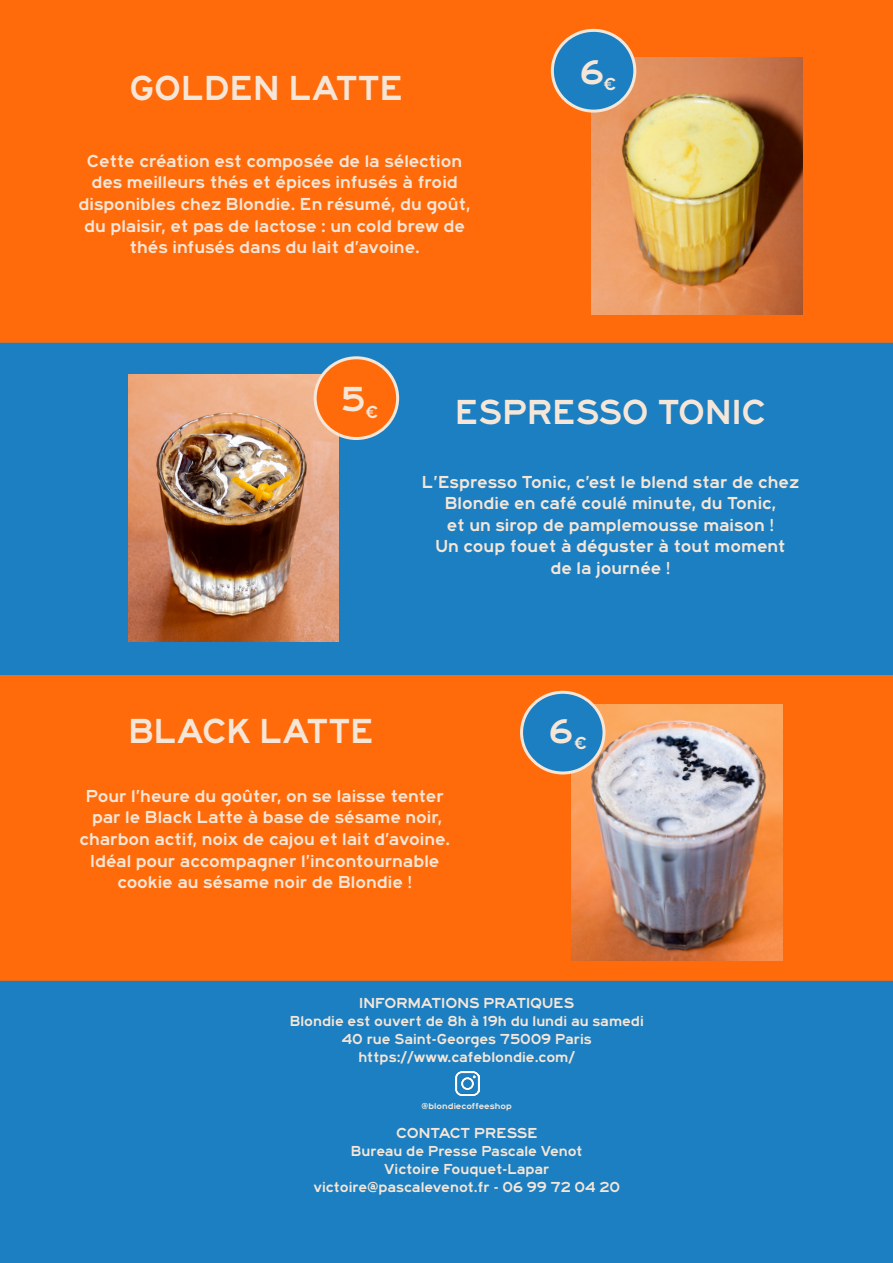
<style>
.page{position:relative;width:893px;height:1263px;background:#fff}
.page>*{position:absolute;margin:0;border:0;box-sizing:border-box;transform-origin:0 0}
.t1{font:36px "OC Highway VAR Series 8";color:#f6e6d8}
.t2{font:18px/21.6px "OC Highway VAR Series 8";color:#f6e6d8;text-align:center}
.t3{font:15px "OC Highway VAR Series 8";color:#f6e6d8}
.t4{font:15px "OC Highway VAR Series 9";color:#f6e6d8}
.t5{font:9px "OC Highway VAR Series 9";color:#f6e6d8}
</style>
<div class="page">
<div style="left:0;top:0;width:893px;height:343px;background:#ff6b0a"></div>
<div style="left:0;top:343px;width:893px;height:332px;background:#1b7fc1"></div>
<div style="left:0;top:675px;width:893px;height:306px;background:#ff6b0a"></div>
<img style="left:591px;top:58px;width:212px;height:256px">
<img style="left:128px;top:374px;width:210px;height:267px">
<div style="left:552px;top:30px;width:83px;height:81px;background:#1b7fc1;border-radius:50%"></div>
<div style="left:551px;top:29px;width:85px;height:84px;border:3px solid #f6e6d8;border-radius:50%"></div>
<div style="left:315px;top:358px;width:83px;height:80px;background:#ff6b0a;border-radius:50%"></div>
<div style="left:314px;top:356px;width:85px;height:84px;border:3px solid #f6e6d8;border-radius:50%"></div>
<div style="left:0;top:981px;width:893px;height:282px;background:#1b7fc1"></div>
<img style="left:571px;top:704px;width:211px;height:256px">
<div style="left:522px;top:692px;width:82px;height:81px;background:#1b7fc1;border-radius:50%"></div>
<div style="left:520px;top:691px;width:85px;height:83px;border:3px solid #f6e6d8;border-radius:50%"></div>
<img style="left:455px;top:1072px;width:24px;height:24px">
<p class="t1" style="left:129px;top:64px;width:275px">GOLDEN LATTE</p>
<p class="t2" style="left:79px;top:150px;width:394px">Cette création est composée de la sélection des meilleurs thés et épices infusés à froid disponibles chez Blondie. En résumé, du goût, du plaisir, et pas de lactose : un cold brew de thés infusés dans du lait d’avoine.</p>
<p class="t1" style="left:580px;top:47px;width:25px">6</p>
<p class="t2" style="left:603px;top:73px;width:14px">€</p>
<p class="t1" style="left:341px;top:375px;width:26px">5</p>
<p class="t2" style="left:366px;top:401px;width:14px">€</p>
<p class="t1" style="left:455px;top:387px;width:312px">ESPRESSO TONIC</p>
<p class="t2" style="left:422px;top:471px;width:379px">L’Espresso Tonic, c’est le blend star de chez<br>Blondie en café coulé minute, du Tonic,</p>
<p class="t2" style="left:447px;top:514px;width:329px">et un sirop de pamplemousse maison !</p>
<p class="t2" style="left:436px;top:536px;width:351px">Un coup fouet à déguster à tout moment</p>
<p class="t2" style="left:550px;top:557px;width:122px">de la journée !</p>
<p class="t1" style="left:128px;top:707px;width:247px">BLACK LATTE</p>
<p class="t1" style="left:549px;top:707px;width:25px">6</p>
<p class="t2" style="left:574px;top:732px;width:14px">€</p>
<p class="t2" style="left:86px;top:785px;width:360px">Pour l’heure du goûter, on se laisse tenter</p>
<p class="t2" style="left:79px;top:806px;width:372px">par le Black Latte à base de sésame noir, charbon actif, noix de cajou et lait d’avoine.<br>Idéal pour accompagner l’incontournable cookie au sésame noir de Blondie !</p>
<p class="t4" style="left:359px;top:993px;width:217px">INFORMATIONS PRATIQUES</p>
<p class="t3" style="left:290px;top:1011px;width:356px">Blondie est ouvert de 8h à 19h du lundi au samedi</p>
<p class="t3" style="left:342px;top:1029px;width:252px">40 rue Saint-Georges 75009 Paris</p>
<p class="t3" style="left:358px;top:1047px;width:218px">https://www.cafeblondie.com/</p>
<p class="t5" style="left:422px;top:1100px;width:92px">@blondiecoffeeshop</p>
<p class="t4" style="left:396px;top:1122px;width:143px">CONTACT PRESSE</p>
<p class="t3" style="left:351px;top:1140px;width:233px">Bureau de Presse Pascale Venot</p>
<p class="t3" style="left:384px;top:1158px;width:167px">Victoire Fouquet-Lapar</p>
<p class="t3" style="left:313px;top:1176px;width:308px">victoire@pascalevenot.fr - 06 99 72 04 20</p>
</div>
